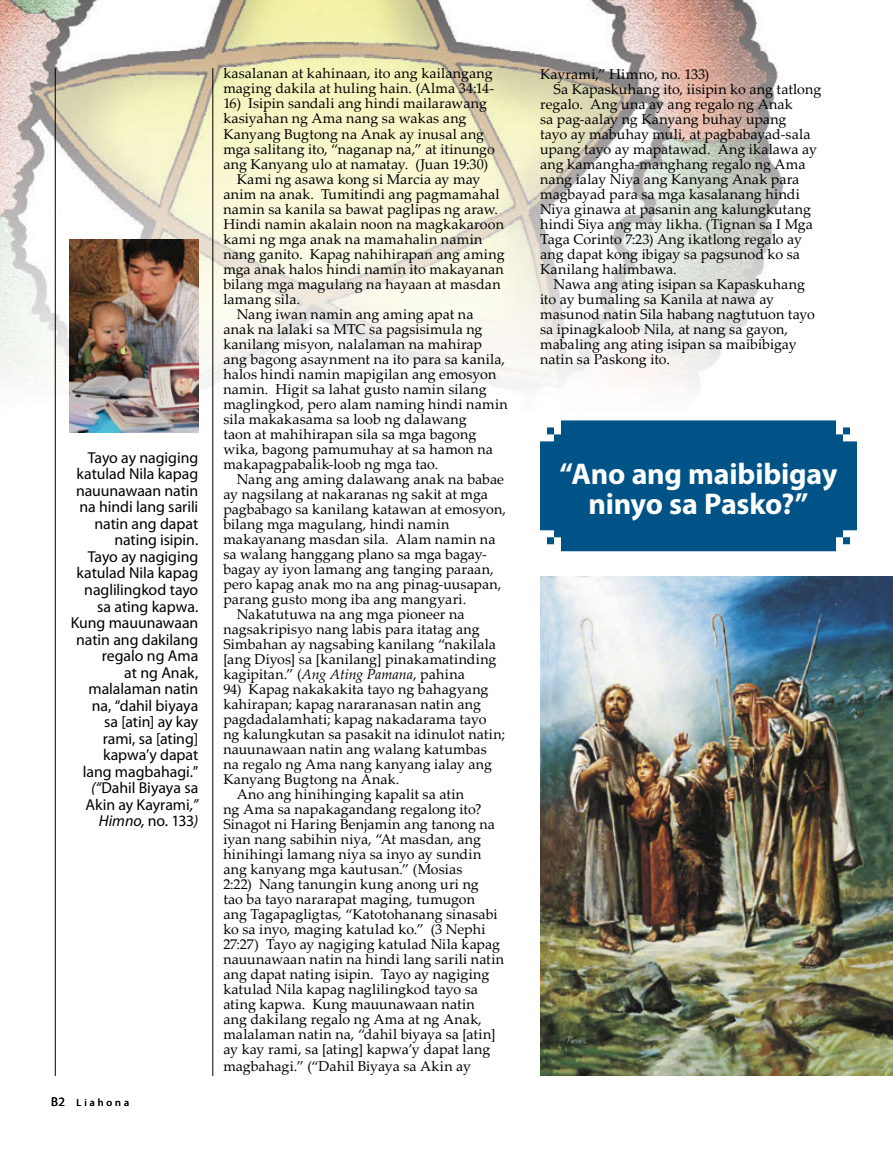
<style>
.page{position:relative;width:893px;height:1161px;background:#fff}
.page>*{position:absolute;margin:0;border:0;box-sizing:border-box;transform-origin:0 0}
.t1{font:700 30px/30px "Myriad Pro";letter-spacing:-.005em;color:#fff;text-align:center}
.t2{font:15.9px/16.5px "Myriad Pro";letter-spacing:-.005em;color:#000;text-align:right}
.t3{font:14.25px/15px "Palatino Linotype";letter-spacing:.005em;color:#000}
.t4{font:10.5px "Myriad Pro";letter-spacing:.28em;color:#000}
.s1{font-style:italic}
.s2{font-size:12.75px}
</style>
<div class="page">
<img style="left:0;top:0;width:784px;height:520px">
<hr style="left:55px;top:68px;width:1px;height:1008px;background:#000">
<hr style="left:213px;top:68px;width:1px;height:1008px;background:#000">
<img style="left:70px;top:239px;width:128px;height:193px">
<img style="left:540px;top:576px;width:353px;height:500px">
<div style="left:540px;top:420px;width:317px;height:131px;background:#005387"></div>
<p class="t2" style="left:71px;top:449px;width:129px">Tayo ay nagiging katulad Nila kapag nauunawaan natin na hindi lang sarili natin ang dapat nating isipin.<br>Tayo ay nagiging katulad Nila kapag naglilingkod tayo sa ating kapwa.<br>Kung mauunawaan natin ang dakilang regalo ng Ama<br>at ng Anak, malalaman natin na, “dahil biyaya<br>sa [atin] ay kay rami, sa [ating] kapwa’y dapat lang magbahagi.” <span class="s1">(“</span>Dahil Biyaya sa<br>Akin ay Kayrami<span class="s1">,”<br>Himno,</span> no. 133<span class="s1">)</span></p>
<p class="t4" style="left:51px;top:1096px;width:80px"><span class="s2">B2</span> Liahona</p>
<p class="t3" style="left:223px;top:66px;width:272px">kasalanan at kahinaan, ito ang kailangang maging dakila at huling hain. (Alma 34:14-</p>
<p class="t3" style="left:223px;top:96px;width:265px">16) Isipin sandali ang hindi mailarawang</p>
<p class="t3" style="left:223px;top:111px;width:245px">kasiyahan ng Ama nang sa wakas ang</p>
<p class="t3" style="left:223px;top:126px;width:262px">Kanyang Bugtong na Anak ay inusal ang</p>
<p class="t3" style="left:223px;top:141px;width:273px">mga salitang ito, “naganap na,” at itinungo</p>
<p class="t3" style="left:223px;top:156px;width:266px">ang Kanyang ulo at namatay. (Juan 19:30)</p>
<p class="t3" style="left:237px;top:171px;width:245px">Kami ng asawa kong si Marcia ay may</p>
<p class="t3" style="left:223px;top:186px;width:278px">anim na anak. Tumitindi ang pagmamahal</p>
<p class="t3" style="left:223px;top:201px;width:276px">namin sa kanila sa bawat paglipas ng araw.</p>
<p class="t3" style="left:223px;top:216px;width:282px">Hindi namin akalain noon na magkakaroon</p>
<p class="t3" style="left:223px;top:231px;width:261px">kami ng mga anak na mamahalin namin</p>
<p class="t3" style="left:223px;top:246px;width:283px">nang ganito. Kapag nahihirapan ang aming</p>
<p class="t3" style="left:223px;top:261px;width:282px">mga anak halos hindi namin ito makayanan</p>
<p class="t3" style="left:223px;top:276px;width:279px">bilang mga magulang na hayaan at masdan</p>
<p class="t3" style="left:223px;top:291px;width:78px">lamang sila.</p>
<p class="t3" style="left:237px;top:306px;width:238px">Nang iwan namin ang aming apat na</p>
<p class="t3" style="left:223px;top:321px;width:261px">anak na lalaki sa MTC sa pagsisimula ng</p>
<p class="t3" style="left:223px;top:336px;width:260px">kanilang misyon, nalalaman na mahirap</p>
<p class="t3" style="left:223px;top:351px;width:283px">ang bagong asaynment na ito para sa kanila,</p>
<p class="t3" style="left:223px;top:366px;width:274px">halos hindi namin mapigilan ang emosyon</p>
<p class="t3" style="left:223px;top:381px;width:265px">namin. Higit sa lahat gusto namin silang</p>
<p class="t3" style="left:223px;top:396px;width:286px">maglingkod, pero alam naming hindi namin</p>
<p class="t3" style="left:223px;top:411px;width:245px">sila makakasama sa loob ng dalawang</p>
<p class="t3" style="left:223px;top:426px;width:254px">taon at mahihirapan sila sa mga bagong</p>
<p class="t3" style="left:223px;top:441px;width:271px">wika, bagong pamumuhay at sa hamon na</p>
<p class="t3" style="left:223px;top:456px;width:216px">makapagpabalik-loob ng mga tao.</p>
<p class="t3" style="left:237px;top:471px;width:269px">Nang ang aming dalawang anak na babae</p>
<p class="t3" style="left:223px;top:486px;width:266px">ay nagsilang at nakaranas ng sakit at mga</p>
<p class="t3" style="left:223px;top:501px;width:284px">pagbabago sa kanilang katawan at emosyon,</p>
<p class="t3" style="left:223px;top:516px;width:228px">bilang mga magulang, hindi namin</p>
<p class="t3" style="left:223px;top:531px;width:274px">makayanang masdan sila. Alam namin na</p>
<p class="t3" style="left:223px;top:546px;width:265px">sa walang hanggang plano sa mga bagay-</p>
<p class="t3" style="left:223px;top:561px;width:272px">bagay ay iyon lamang ang tanging paraan,</p>
<p class="t3" style="left:223px;top:576px;width:280px">pero kapag anak mo na ang pinag-uusapan,</p>
<p class="t3" style="left:223px;top:591px;width:244px">parang gusto mong iba ang mangyari.</p>
<p class="t3" style="left:237px;top:606px;width:229px">Nakatutuwa na ang mga pioneer na</p>
<p class="t3" style="left:223px;top:621px;width:258px">nagsakripisyo nang labis para itatag ang</p>
<p class="t3" style="left:223px;top:636px;width:274px">Simbahan ay nagsabing kanilang “nakilala</p>
<p class="t3" style="left:223px;top:651px;width:275px">[ang Diyos] sa [kanilang] pinakamatinding</p>
<p class="t3" style="left:223px;top:666px;width:243px">kagipitan.” (<span class="s1">Ang Ating Pamana</span>, pahina</p>
<p class="t3" style="left:223px;top:681px;width:267px">94) Kapag nakakakita tayo ng bahagyang</p>
<p class="t3" style="left:223px;top:696px;width:259px">kahirapan; kapag nararanasan natin ang</p>
<p class="t3" style="left:223px;top:711px;width:265px">pagdadalamhati; kapag nakadarama tayo</p>
<p class="t3" style="left:223px;top:726px;width:283px">ng kalungkutan sa pasakit na idinulot natin;</p>
<p class="t3" style="left:223px;top:741px;width:265px">nauunawaan natin ang walang katumbas</p>
<p class="t3" style="left:223px;top:756px;width:270px">na regalo ng Ama nang kanyang ialay ang</p>
<p class="t3" style="left:223px;top:771px;width:178px">Kanyang Bugtong na Anak.</p>
<p class="t3" style="left:237px;top:786px;width:229px">Ano ang hinihinging kapalit sa atin</p>
<p class="t3" style="left:223px;top:801px;width:260px">ng Ama sa napakagandang regalong ito?</p>
<p class="t3" style="left:223px;top:816px;width:273px">Sinagot ni Haring Benjamin ang tanong na</p>
<p class="t3" style="left:223px;top:831px;width:259px">iyan nang sabihin niya, “At masdan, ang</p>
<p class="t3" style="left:223px;top:846px;width:260px">hinihingi lamang niya sa inyo ay sundin</p>
<p class="t3" style="left:223px;top:861px;width:241px">ang kanyang mga kautusan.” (Mosias</p>
<p class="t3" style="left:223px;top:876px;width:257px">2:22) Nang tanungin kung anong uri ng</p>
<p class="t3" style="left:223px;top:891px;width:253px">tao ba tayo nararapat maging, tumugon</p>
<p class="t3" style="left:223px;top:906px;width:276px">ang Tagapagligtas, “Katotohanang sinasabi</p>
<p class="t3" style="left:223px;top:921px;width:264px">ko sa inyo, maging katulad ko.” (3 Nephi</p>
<p class="t3" style="left:223px;top:936px;width:278px">27:27) Tayo ay nagiging katulad Nila kapag</p>
<p class="t3" style="left:223px;top:951px;width:282px">nauunawaan natin na hindi lang sarili natin</p>
<p class="t3" style="left:223px;top:966px;width:268px">ang dapat nating isipin. Tayo ay nagiging</p>
<p class="t3" style="left:223px;top:981px;width:256px">katulad Nila kapag naglilingkod tayo sa</p>
<p class="t3" style="left:223px;top:996px;width:253px">ating kapwa. Kung mauunawaan natin</p>
<p class="t3" style="left:223px;top:1011px;width:260px">ang dakilang regalo ng Ama at ng Anak,</p>
<p class="t3" style="left:223px;top:1026px;width:274px">malalaman natin na, “dahil biyaya sa [atin]</p>
<p class="t3" style="left:223px;top:1041px;width:269px">ay kay rami, sa [ating] kapwa’y dapat lang</p>
<p class="t3" style="left:223px;top:1058px;width:249px">magbahagi.” (“Dahil Biyaya sa Akin ay</p>
<p class="t3" style="left:540px;top:66px;width:171px">Kayrami,” Himno, no. 133)</p>
<p class="t3" style="left:554px;top:81px;width:269px">Sa Kapaskuhang ito, iisipin ko ang tatlong</p>
<p class="t3" style="left:540px;top:96px;width:254px">regalo. Ang una ay ang regalo ng Anak</p>
<p class="t3" style="left:540px;top:111px;width:248px">sa pag-aalay ng Kanyang buhay upang</p>
<p class="t3" style="left:540px;top:126px;width:272px">tayo ay mabuhay muli, at pagbabayad-sala</p>
<p class="t3" style="left:540px;top:141px;width:278px">upang tayo ay mapatawad. Ang ikalawa ay</p>
<p class="t3" style="left:540px;top:156px;width:267px">ang kamangha-manghang regalo ng Ama</p>
<p class="t3" style="left:540px;top:171px;width:261px">nang ialay Niya ang Kanyang Anak para</p>
<p class="t3" style="left:540px;top:186px;width:261px">magbayad para sa mga kasalanang hindi</p>
<p class="t3" style="left:540px;top:201px;width:272px">Niya ginawa at pasanin ang kalungkutang</p>
<p class="t3" style="left:540px;top:216px;width:274px">hindi Siya ang may likha. (Tignan sa I Mga</p>
<p class="t3" style="left:540px;top:231px;width:264px">Taga Corinto 7:23) Ang ikatlong regalo ay</p>
<p class="t3" style="left:540px;top:246px;width:261px">ang dapat kong ibigay sa pagsunod ko sa</p>
<p class="t3" style="left:540px;top:261px;width:138px">Kanilang halimbawa.</p>
<p class="t3" style="left:554px;top:276px;width:253px">Nawa ang ating isipan sa Kapaskuhang</p>
<p class="t3" style="left:540px;top:291px;width:236px">ito ay bumaling sa Kanila at nawa ay</p>
<p class="t3" style="left:540px;top:306px;width:276px">masunod natin Sila habang nagtutuon tayo</p>
<p class="t3" style="left:540px;top:321px;width:250px">sa ipinagkaloob Nila, at nang sa gayon,</p>
<p class="t3" style="left:540px;top:336px;width:258px">mabaling ang ating isipan sa maibibigay</p>
<p class="t3" style="left:540px;top:351px;width:131px">natin sa Paskong ito.</p>
<h1 class="t1" style="left:560px;top:458px;width:279px">“Ano ang maibibigay ninyo sa Pasko?”</h1>
</div>
